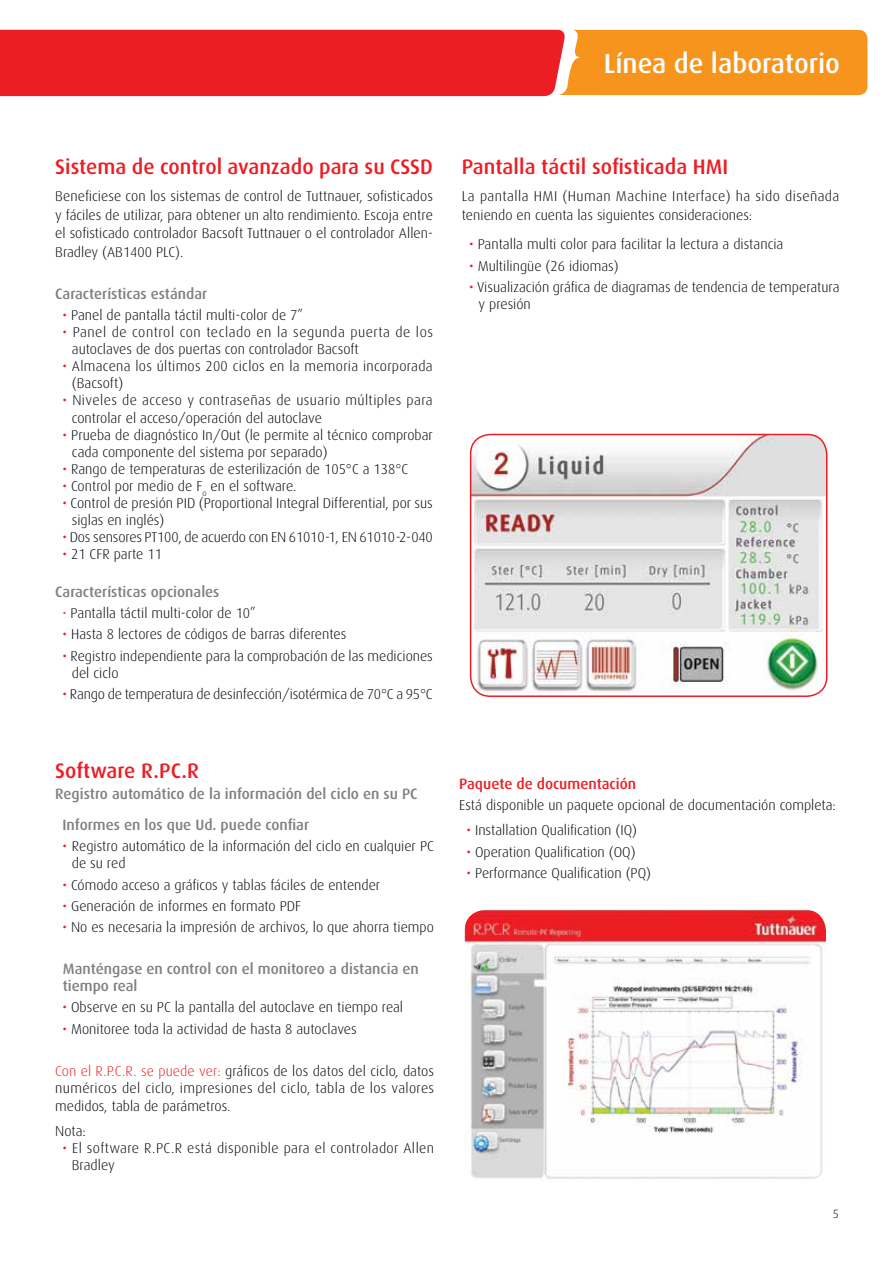
<style>
.page{position:relative;width:893px;height:1263px;background:#fff}
.page>*{position:absolute;margin:0;border:0;box-sizing:border-box;transform-origin:0 0}
.t1{font:500 27.45px "Dax";color:#fff}
.t2{font:500 21px "Dax";color:#ed1d24}
.t3{font:500 15px/16.5px "Dax";color:#808080}
.t4{font:500 15px "Dax";color:#ed1d24}
.t5{font:300 14.25px/17.1px "Dax";color:#000}
.t6{font:300 14.25px/17.1px "Dax";letter-spacing:.025em;color:#000}
.t7{font:300 14.25px/17.1px "Dax";letter-spacing:.02em;color:#000}
.t8{font:300 12px "Dax";color:#000}
.s1{font-weight:400;color:#ed1d24}
.s2{color:#ed1d24}
</style>
<div class="page">
<img style="left:471px;top:434px;width:356px;height:262px">
<div style="left:470px;top:434px;width:357px;height:263px;border:1px solid #ed1d24;border-radius:20px"></div>
<img style="left:465px;top:910px;width:361px;height:269px">
<svg style="left:0;top:30px;width:867px;height:66px;background:#f04926"></svg>
<h1 class="t1" style="left:604px;top:48px;width:238px">Línea de laboratorio</h1>
<h2 class="t2" style="left:55px;top:155px;width:379px">Sistema de control avanzado para su CSSD</h2>
<p class="t5" style="left:55px;top:187px;width:379px;line-height:18.8px;text-align:justify">Beneficiese con los sistemas de control de Tuttnauer, sofisticados y fáciles de utilizar, para obtener un alto rendimiento. Escoja entre el sofisticado controlador Bacsoft Tuttnauer o el controlador Allen-Bradley (AB1400 PLC).</p>
<p class="t3" style="left:55px;top:285px;width:154px">Características estándar</p>
<p class="t5" style="left:63px;top:307px;width:242px"><span class="s1">•</span> Panel de pantalla táctil multi-color de 7”</p>
<p class="t5" style="left:72px;top:324px;width:363px;text-indent:-9px"><span class="s1">•</span> Panel de control con teclado en la segunda puerta de los autoclaves de dos puertas con controlador Bacsoft</p>
<p class="t7" style="left:72px;top:358px;width:362px;text-indent:-9px"><span class="s1">•</span> Almacena los últimos 200 ciclos en la memoria incorporada (Bacsoft)</p>
<p class="t5" style="left:72px;top:392px;width:362px;text-indent:-9px"><span class="s1">•</span> Niveles de acceso y contraseñas de usuario múltiples para controlar el acceso/operación del autoclave</p>
<p class="t5" style="left:72px;top:426px;width:363px;text-indent:-9px"><span class="s1">•</span> Prueba de diagnóstico In/Out (le permite al técnico comprobar cada componente del sistema por separado)</p>
<p class="t5" style="left:63px;top:460px;width:347px"><span class="s1">•</span> Rango de temperaturas de esterilización de 105°C a 138°C</p>
<p class="t5" style="left:63px;top:478px;width:235px"><span class="s1">•</span> Control por medio de F<sub>o</sub> en el software.</p>
<p class="t5" style="left:72px;top:495px;width:363px;text-indent:-9px"><span class="s1">•</span> Control de presión PID (Proportional Integral Differential, por sus siglas en inglés)</p>
<p class="t5" style="left:62px;top:529px;width:372px"><span class="s1">•</span> Dos sensores PT100, de acuerdo con EN 61010-1, EN 61010-2-040</p>
<p class="t5" style="left:62px;top:546px;width:101px"><span class="s1">•</span> 21 CFR parte 11</p>
<p class="t3" style="left:55px;top:583px;width:166px">Características opcionales</p>
<p class="t5" style="left:63px;top:605px;width:195px"><span class="s2">•</span> Pantalla táctil multi-color de 10”</p>
<p class="t5" style="left:63px;top:626px;width:285px"><span class="s1">•</span> Hasta 8 lectores de códigos de barras diferentes</p>
<p class="t5" style="left:72px;top:647px;width:362px;text-indent:-9px"><span class="s1">•</span> Registro independiente para la comprobación de las mediciones del ciclo</p>
<p class="t5" style="left:63px;top:686px;width:372px"><span class="s1">•</span> Rango de temperatura de desinfección/isotérmica de 70°C a 95°C</p>
<h2 class="t2" style="left:55px;top:759px;width:145px">Software R.PC.R</h2>
<p class="t3" style="left:55px;top:786px;width:364px">Registro automático de la información del ciclo en su PC</p>
<p class="t3" style="left:63px;top:816px;width:248px">Informes en los que Ud. puede confiar</p>
<p class="t5" style="left:72px;top:838px;width:364px;text-indent:-9px"><span class="s1">•</span> Registro automático de la información del ciclo en cualquier PC de su red</p>
<p class="t5" style="left:63px;top:876px;width:319px"><span class="s1">•</span> Cómodo acceso a gráficos y tablas fáciles de entender</p>
<p class="t5" style="left:63px;top:898px;width:240px"><span class="s1">•</span> Generación de informes en formato PDF</p>
<p class="t5" style="left:63px;top:919px;width:373px"><span class="s1">•</span> No es necesaria la impresión de archivos, lo que ahorra tiempo</p>
<p class="t3" style="left:63px;top:961px;width:358px">Manténgase en control con el monitoreo a distancia en tiempo real</p>
<p class="t5" style="left:63px;top:999px;width:342px"><span class="s1">•</span> Observe en su PC la pantalla del autoclave en tiempo real</p>
<p class="t5" style="left:63px;top:1020px;width:296px"><span class="s1">•</span> Monitoree toda la actividad de hasta 8 autoclaves</p>
<p class="t5" style="left:55px;top:1063px;width:380px;text-align:justify"><span class="s2">Con el R.P.C.R. se puede ver:</span> gráficos de los datos del ciclo, datos numéricos del ciclo, impresiones del ciclo, tabla de los valores medidos, tabla de parámetros.</p>
<p class="t5" style="left:55px;top:1123px;width:32px">Nota:</p>
<p class="t6" style="left:72px;top:1140px;width:364px;text-indent:-9px"><span class="s1">•</span> El software R.PC.R está disponible para el controlador Allen<br>Bradley</p>
<h2 class="t2" style="left:462px;top:155px;width:268px">Pantalla táctil sofisticada HMI</h2>
<p class="t5" style="left:462px;top:187px;width:379px;line-height:18.8px">La pantalla HMI (Human Machine Interface) ha sido diseñada teniendo en cuenta las siguientes consideraciones:</p>
<p class="t5" style="left:469px;top:236px;width:316px"><span class="s1">•</span> Pantalla multi color para facilitar la lectura a distancia</p>
<p class="t5" style="left:469px;top:257px;width:151px"><span class="s1">•</span> Multilingüe (26 idiomas)</p>
<p class="t5" style="left:478px;top:279px;width:362px;text-indent:-9px"><span class="s1">•</span> Visualización gráfica de diagramas de tendencia de temperatura y presión</p>
<p class="t4" style="left:459px;top:775px;width:178px">Paquete de documentación</p>
<p class="t5" style="left:459px;top:796px;width:378px">Está disponible un paquete opcional de documentación completa:</p>
<p class="t5" style="left:466px;top:822px;width:172px"><span class="s1">•</span> Installation Qualification (IQ)</p>
<p class="t5" style="left:466px;top:843px;width:171px"><span class="s1">•</span> Operation Qualification (OQ)</p>
<p class="t5" style="left:466px;top:865px;width:186px"><span class="s1">•</span> Performance Qualification (PQ)</p>
<p class="t8" style="left:833px;top:1207px;width:8px">5</p>
</div>
